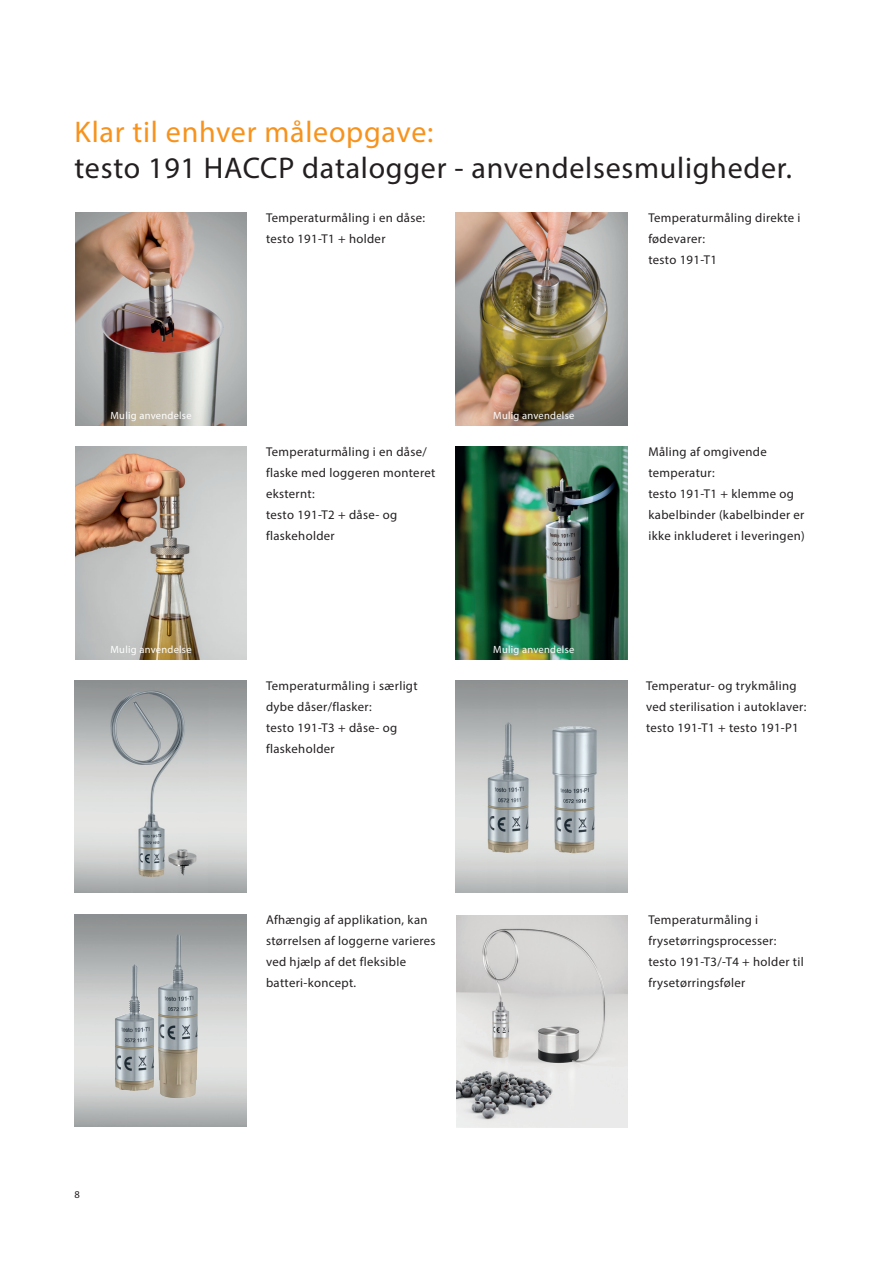
<style>
.page{position:relative;width:893px;height:1263px;background:#fff}
.page>*{position:absolute;margin:0;border:0;box-sizing:border-box;transform-origin:0 0}
.Headline{font:30px "Myriad Pro";letter-spacing:.025em;color:#231f20}
.Headline-2{font:30px "Myriad Pro";letter-spacing:.025em;color:#f7931d}
.t1{font:12.75px/21px "Myriad Pro";letter-spacing:.025em;color:#231f20}
.t2{font:10.5px "Myriad Pro";letter-spacing:.025em;color:#fff}
.Copy_7_pt{font:10.5px "Myriad Pro";color:#231f20}
</style>
<div class="page">
<img style="left:455px;top:213px;width:173px;height:212px">
<img style="left:455px;top:446px;width:173px;height:213px">
<img style="left:455px;top:680px;width:173px;height:213px">
<img style="left:74px;top:914px;width:173px;height:213px">
<img style="left:75px;top:213px;width:172px;height:212px">
<img style="left:74px;top:680px;width:173px;height:213px">
<img style="left:75px;top:446px;width:171px;height:213px">
<img style="left:457px;top:915px;width:170px;height:213px">
<img style="left:172px;top:933px;width:6px;height:44px">
<img style="left:129px;top:964px;width:6px;height:43px">
<p class="Headline-2" style="left:74px;top:113px;width:360px">Klar til enhver måleopgave:</p>
<p class="Headline" style="left:74px;top:149px;width:719px">testo 191 HACCP datalogger - anvendelsesmuligheder.</p>
<p class="t1" style="left:266px;top:207px;width:160px">Temperaturmåling i en dåse: testo 191-T1 + holder</p>
<p class="t1" style="left:648px;top:207px;width:154px">Temperaturmåling direkte i fødevarer:<br>testo 191-T1</p>
<p class="t2" style="left:111px;top:409px;width:83px">Mulig anvendelse</p>
<p class="t2" style="left:493px;top:409px;width:83px">Mulig anvendelse</p>
<p class="t1" style="left:266px;top:441px;width:171px">Temperaturmåling i en dåse/ flaske med loggeren monteret eksternt:<br>testo 191-T2 + dåse- og flaskeholder</p>
<p class="t1" style="left:648px;top:441px;width:120px">Måling af omgivende temperatur:</p>
<p class="t1" style="left:648px;top:483px;width:158px">testo 191-T1 + klemme og kabelbinder (kabelbinder er ikke inkluderet i leveringen)</p>
<p class="t2" style="left:111px;top:643px;width:83px">Mulig anvendelse</p>
<p class="t2" style="left:493px;top:643px;width:83px">Mulig anvendelse</p>
<p class="t1" style="left:266px;top:675px;width:153px">Temperaturmåling i særligt dybe dåser/flasker:<br>testo 191-T3 + dåse- og flaskeholder</p>
<p class="t1" style="left:646px;top:675px;width:162px">Temperatur- og trykmåling ved sterilisation i autoklaver:</p>
<p class="t1" style="left:646px;top:717px;width:154px">testo 191-T1 + testo 191-P1</p>
<p class="Copy_7_pt" style="left:74px;top:1188px;width:7px">8</p>
<p class="t1" style="left:266px;top:909px;width:171px">Afhængig af applikation, kan størrelsen af loggerne varieres ved hjælp af det fleksible batteri-koncept.</p>
<p class="t1" style="left:648px;top:909px;width:130px">Temperaturmåling i frysetørringsprocesser:</p>
<p class="t1" style="left:648px;top:951px;width:157px">testo 191-T3/-T4 + holder til frysetørringsføler</p>
</div>
